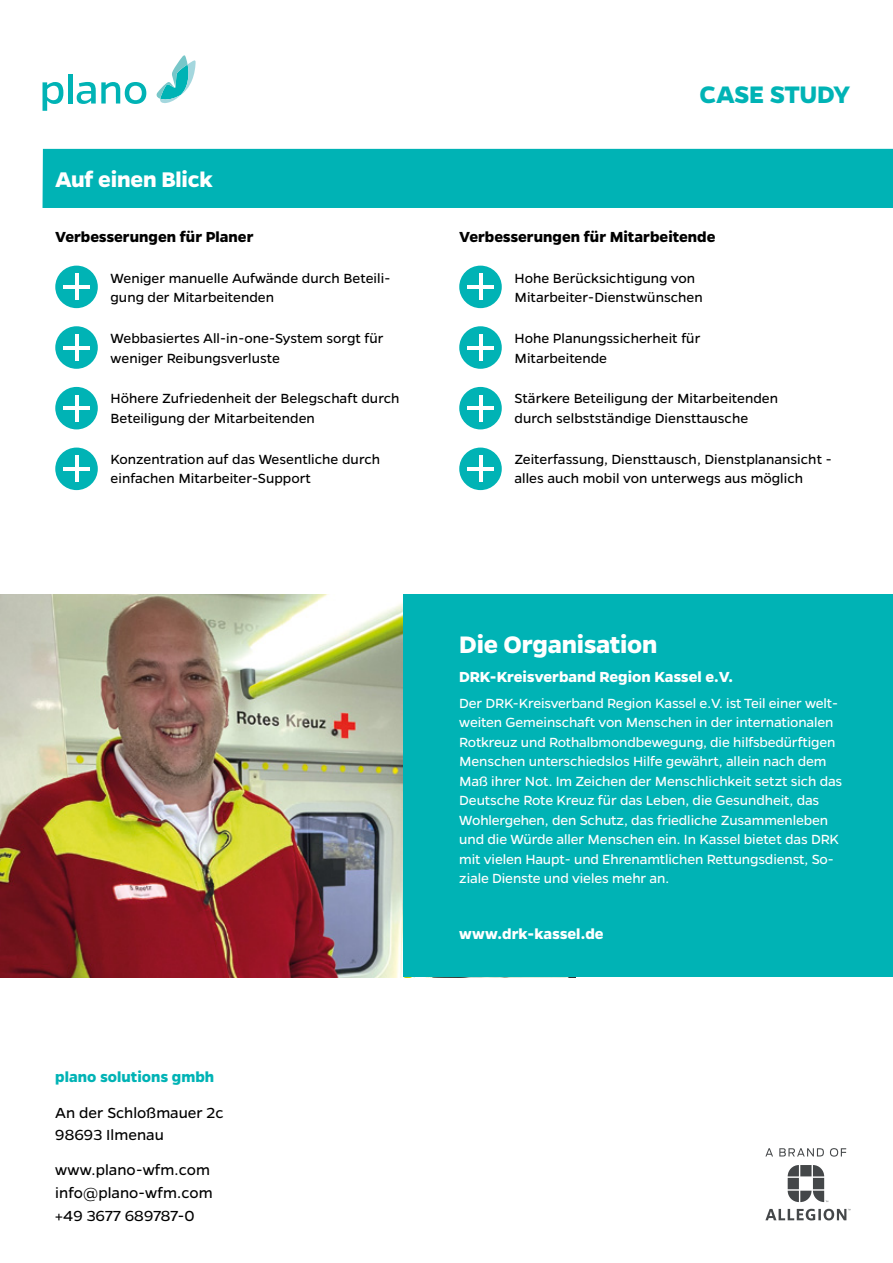
<style>
.page{position:relative;width:893px;height:1263px;background:#fff}
.page>*{position:absolute;margin:0;border:0;box-sizing:border-box;transform-origin:0 0}
.t1{font:700 27px "Gentona";letter-spacing:-.01em;color:#fff}
.t2{font:700 27px "Gentona";letter-spacing:-.02em;color:#00b3b5}
.t3{font:700 24px "Gentona";letter-spacing:-.01em;color:#fff}
.t4{font:16.5px/22.5px "Gentona";color:#000}
.t5{font:700 16.5px "Gentona";color:#000}
.t6{font:700 16.5px "Gentona";color:#fff}
.t7{font:700 16.5px "Gentona";color:#00b3b5}
.t8{font:15px/19.5px "Gentona";color:#000}
.t9{font:15px/19.5px "Gentona";letter-spacing:-.01em;color:#fff}
</style>
<div class="page">
<div style="left:43px;top:149px;width:850px;height:59px;background:#00b3b5"></div>
<div style="left:55px;top:266px;width:43px;height:42px;background:#00b3b5;border-radius:50%"></div>
<hr style="left:63px;top:285px;width:27px;height:3px;background:#fff">
<hr style="left:75px;top:274px;width:3px;height:26px;background:#fff">
<div style="left:459px;top:266px;width:43px;height:42px;background:#00b3b5;border-radius:50%"></div>
<hr style="left:467px;top:285px;width:27px;height:3px;background:#fff">
<hr style="left:479px;top:274px;width:3px;height:26px;background:#fff">
<div style="left:55px;top:326px;width:43px;height:43px;background:#00b3b5;border-radius:50%"></div>
<hr style="left:63px;top:346px;width:27px;height:3px;background:#fff">
<hr style="left:75px;top:334px;width:3px;height:27px;background:#fff">
<div style="left:459px;top:326px;width:43px;height:43px;background:#00b3b5;border-radius:50%"></div>
<hr style="left:467px;top:346px;width:27px;height:3px;background:#fff">
<hr style="left:479px;top:334px;width:3px;height:27px;background:#fff">
<div style="left:55px;top:448px;width:43px;height:42px;background:#00b3b5;border-radius:50%"></div>
<hr style="left:63px;top:467px;width:27px;height:3px;background:#fff">
<hr style="left:75px;top:455px;width:3px;height:27px;background:#fff">
<div style="left:459px;top:448px;width:43px;height:42px;background:#00b3b5;border-radius:50%"></div>
<hr style="left:467px;top:467px;width:27px;height:3px;background:#fff">
<hr style="left:479px;top:455px;width:3px;height:27px;background:#fff">
<div style="left:55px;top:387px;width:43px;height:42px;background:#00b3b5;border-radius:50%"></div>
<hr style="left:63px;top:407px;width:27px;height:3px;background:#fff">
<hr style="left:75px;top:395px;width:3px;height:26px;background:#fff">
<div style="left:459px;top:387px;width:43px;height:42px;background:#00b3b5;border-radius:50%"></div>
<hr style="left:467px;top:407px;width:27px;height:3px;background:#fff">
<hr style="left:479px;top:395px;width:3px;height:26px;background:#fff">
<img style="left:0;top:594px;width:404px;height:383px">
<div style="left:404px;top:594px;width:489px;height:383px;background:#00b3b5"></div>
<svg style="left:788px;top:1165px;width:40px;height:37px"></svg>
<svg style="left:765px;top:1209px;width:85px;height:11px"></svg>
<svg style="left:765px;top:1148px;width:81px;height:8px"></svg>
<svg style="left:156px;top:55px;width:40px;height:48px"></svg>
<svg style="left:43px;top:82px;width:20px;height:29px"></svg>
<svg style="left:77px;top:82px;width:69px;height:22px"></svg>
<hr style="left:68px;top:74px;width:4px;height:30px;background:#00b3b5">
<h2 class="t3" style="left:55px;top:166px;width:159px">Auf einen Blick</h2>
<p class="t5" style="left:55px;top:227px;width:200px">Verbesserungen für Planer</p>
<p class="t8" style="left:111px;top:268px;width:281px">Weniger manuelle Aufwände durch Beteili&shy;gung der Mitarbeitenden</p>
<p class="t8" style="left:111px;top:329px;width:274px">Webbasiertes All-in-one-System sorgt für weniger Reibungsverluste</p>
<p class="t8" style="left:111px;top:389px;width:290px">Höhere Zufriedenheit der Belegschaft durch<br>Beteiligung der Mitarbeitenden</p>
<p class="t8" style="left:111px;top:449px;width:271px">Konzentration auf das Wesentliche durch einfachen Mitarbeiter-Support</p>
<p class="t7" style="left:55px;top:1068px;width:160px">plano solutions gmbh</p>
<p class="t4" style="left:55px;top:1101px;width:170px">An der Schloßmauer 2c<br>98693 Ilmenau</p>
<p class="t4" style="left:55px;top:1159px;width:159px">www.plano-wfm.com info@plano-wfm.com +49 3677 689787-0</p>
<h1 class="t2" style="left:699px;top:78px;width:152px">CASE STUDY</h1>
<p class="t5" style="left:459px;top:227px;width:258px">Verbesserungen für Mitarbeitende</p>
<p class="t8" style="left:514px;top:268px;width:190px">Hohe Berücksichtigung von<br>Mitarbeiter-Dienstwünschen</p>
<p class="t8" style="left:514px;top:329px;width:187px">Hohe Planungssicherheit für<br>Mitarbeitende</p>
<p class="t8" style="left:514px;top:389px;width:265px">Stärkere Beteiligung der Mitarbeitenden durch selbstständige Diensttausche</p>
<p class="t8" style="left:514px;top:449px;width:319px">Zeiterfassung, Diensttausch, Dienstplanansicht - alles auch mobil von unterwegs aus möglich</p>
<h1 class="t1" style="left:459px;top:629px;width:200px">Die Organisation</h1>
<p class="t6" style="left:459px;top:667px;width:275px">DRK-Kreisverband Region Kassel e.V.</p>
<p class="t9" style="left:459px;top:693px;width:385px">Der DRK-Kreisverband Region Kassel e.V. ist Teil einer welt&shy;weiten Gemeinschaft von Menschen in der internationalen Rotkreuz und Rothalbmondbewegung, die hilfsbedürftigen Menschen unterschiedslos Hilfe gewährt, allein nach dem Maß ihrer Not. Im Zeichen der Menschlichkeit setzt sich das Deutsche Rote Kreuz für das Leben, die Gesundheit, das Wohlergehen, den Schutz, das friedliche Zusammenleben und die Würde aller Menschen ein. In Kassel bietet das DRK mit vielen Haupt- und Ehrenamtlichen Rettungsdienst, So&shy;ziale Dienste und vieles mehr an.</p>
<p class="t6" style="left:459px;top:924px;width:146px">www.drk-kassel.de</p>
</div>
